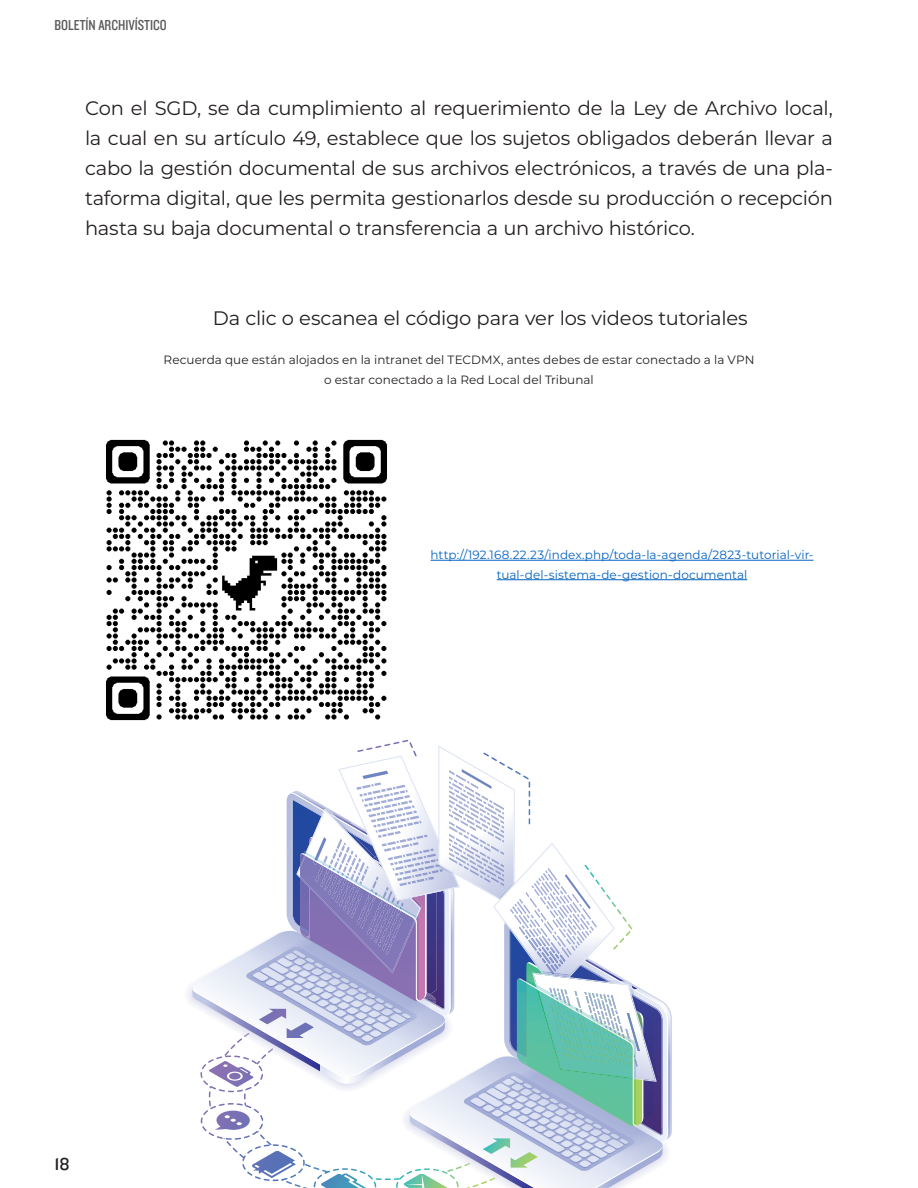
<style>
.page{position:relative;width:918px;height:1188px;background:#fff}
.page>*{position:absolute;margin:0;border:0;box-sizing:border-box;transform-origin:0 0}
.Texto_-_sin_sangria{font:19.5px/30px "Montserrat";letter-spacing:-.015em;color:#231f20;text-align:justify}
.Texto{font:19.5px "Montserrat";letter-spacing:-.015em;color:#231f20}
.t1{font:18px "Knockout HTF31 Junior Middlewt";color:#231f20}
.t2{font:15px "Knockout HTF29 Junior Liteweight";color:#57585a}
.NOTA_AL_PIE_texto{font:12px "Montserrat";letter-spacing:.005em;color:#231f20}
.NOTA_AL_PIE_texto-2{font:12px/19.5px "Montserrat";letter-spacing:.005em;color:#0563c1;text-align:center}
</style>
<div class="page">
<hr style="left:431px;top:560px;width:382px;height:1px;background:#0563c1">
<hr style="left:497px;top:579px;width:250px;height:1px;background:#0563c1">
<img style="left:106px;top:439px;width:302px;height:301px">
<svg style="left:187px;top:740px;width:485px;height:448px"></svg>
<p class="t2" style="left:55px;top:17px;width:114px">BOLETÍN ARCHIVÍSTICO</p>
<p class="Texto_-_sin_sangria" style="left:85px;top:92px;width:750px">Con el SGD, se da cumplimiento al requerimiento de la Ley de Archivo local, la cual en su artículo 49, establece que los sujetos obligados deberán llevar a cabo la gestión documental de sus archivos electrónicos, a través de una pla&shy;taforma digital, que les permita gestionarlos desde su producción o recepción hasta su baja documental o transferencia a un archivo histórico.</p>
<p class="Texto" style="left:213px;top:305px;width:536px">Da clic o escanea el código para ver los videos tutoriales</p>
<p class="NOTA_AL_PIE_texto" style="left:164px;top:352px;width:592px">Recuerda que están alojados en la intranet del TECDMX, antes debes de estar conectado a la VPN</p>
<p class="NOTA_AL_PIE_texto" style="left:324px;top:371px;width:271px">o estar conectado a la Red Local del Tribunal</p>
<p class="t1" style="left:55px;top:1154px;width:17px">18</p>
<p class="NOTA_AL_PIE_texto-2" style="left:431px;top:545px;width:384px">http://192.168.22.23/index.php/toda-la-agenda/2823-tutorial-vir&shy;tual-del-sistema-de-gestion-documental</p>
</div>
